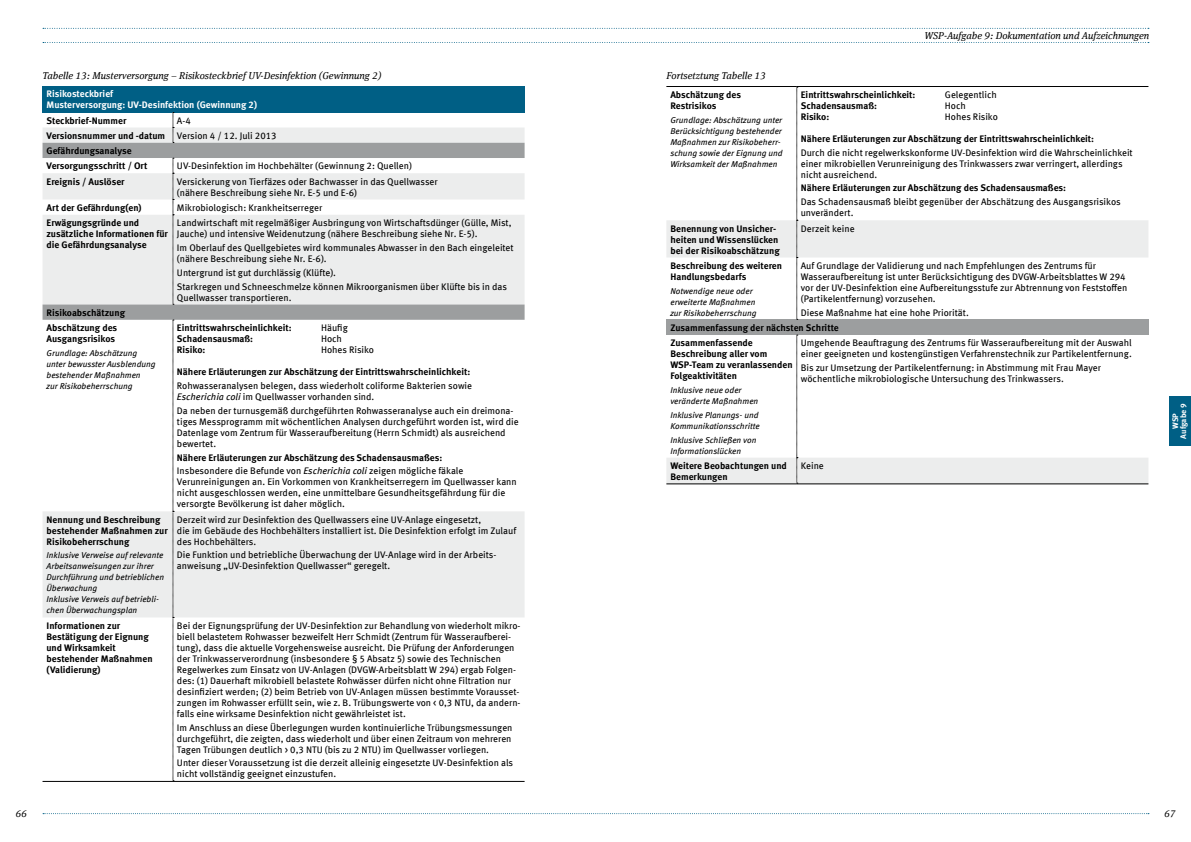
<style>
.page{position:relative;width:1191px;height:842px;background:#fff}
.page>*{position:absolute;margin:0;border:0;box-sizing:border-box;transform-origin:0 0}
.t1{font:italic 10px "Meta Serif Offc";color:#000}
.t2{font:9.5px/11px "Meta Offc";color:#000}
.t3{font:700 9.5px/11px "Meta Offc";color:#000}
.t4{font:700 9.5px/11px "Meta Offc";color:#fff}
.t5{font:italic 8.5px/11px "Meta Offc";color:#000}
.t6{font:700 8px/8px "Meta Offc";letter-spacing:-.005em;color:#fff;text-align:center}
.s1{font-weight:400}
.s2{font-style:italic}
.s3{font-weight:400;font-style:italic}
</style>
<div class="page">
<svg style="left:43px;top:813px;width:1106px;height:1px"></svg>
<svg style="left:43px;top:28px;width:1106px;height:1px"></svg>
<svg style="left:43px;top:42px;width:1106px;height:1px"></svg>
<div style="left:1169px;top:396px;width:22px;height:50px;background:#005f85"></div>
<div style="left:43px;top:86px;width:481px;height:26px;background:#005f85"></div>
<svg style="left:43px;top:127px;width:481px;height:490px"></svg>
<svg style="left:43px;top:143px;width:481px;height:177px;fill:#eceded"></svg>
<svg style="left:173px;top:112px;width:1px;height:31px"></svg>
<svg style="left:173px;top:158px;width:1px;height:147px"></svg>
<svg style="left:173px;top:320px;width:1px;height:461px"></svg>
<hr style="left:43px;top:781px;width:130px;height:1px;background:#000">
<hr style="left:173px;top:781px;width:351px;height:1px;background:#000">
<svg style="left:666px;top:220px;width:482px;height:263px"></svg>
<div style="left:666px;top:320px;width:482px;height:15px;background:#9c9e9f"></div>
<hr style="left:666px;top:483px;width:131px;height:1px;background:#000">
<hr style="left:797px;top:483px;width:351px;height:1px;background:#000">
<svg style="left:796px;top:87px;width:2px;height:233px"></svg>
<svg style="left:796px;top:335px;width:2px;height:149px"></svg>
<hr style="left:666px;top:86px;width:131px;height:1px;background:#000">
<hr style="left:797px;top:86px;width:351px;height:1px;background:#000">
<p class="t1" style="left:43px;top:70px;width:340px">Tabelle 13: Musterversorgung – Risikosteckbrief UV-Desinfektion (Gewinnung 2)</p>
<p class="t4" style="left:47px;top:89px;width:212px">Risikosteckbrief<br>Musterversorgung: UV-Desinfektion (Gewinnung 2)</p>
<p class="t3" style="left:47px;top:115px;width:81px">Steckbrief-Nummer</p>
<p class="t3" style="left:47px;top:113px;width:231px;line-height:15.2px;text-indent:130px"><span class="s1">A-4<br></span>Versionsnummer und -datum <span class="s1">Version 4 / 12. Juli 2013<br></span>Gefährdungsanalyse<br>Versorgungsschritt / Ort</p>
<p class="t2" style="left:177px;top:161px;width:236px">UV-Desinfektion im Hochbehälter (Gewinnung 2: Quellen)</p>
<p class="t3" style="left:47px;top:176px;width:80px">Ereignis / Auslöser</p>
<p class="t2" style="left:177px;top:176px;width:262px">Versickerung von Tierfäzes oder Bachwasser in das Quellwasser (nähere Beschreibung siehe Nr. E-5 und E-6)</p>
<p class="t3" style="left:47px;top:202px;width:97px">Art der Gefährdung(en)</p>
<p class="t2" style="left:177px;top:202px;width:147px">Mikrobiologisch: Krankheitserreger</p>
<p class="t3" style="left:47px;top:217px;width:123px">Erwägungsgründe und zusätzliche Informationen für die Gefährdungsanalyse</p>
<p class="t2" style="left:177px;top:217px;width:336px">Landwirtschaft mit regelmäßiger Ausbringung von Wirtschaftsdünger (Gülle, Mist,<br>Jauche) und intensive Weidenutzung (nähere Beschreibung siehe Nr. E-5).</p>
<p class="t2" style="left:177px;top:242px;width:338px">Im Oberlauf des Quellgebietes wird kommunales Abwasser in den Bach eingeleitet (nähere Beschreibung siehe Nr. E-6).</p>
<p class="t2" style="left:177px;top:266px;width:331px;line-height:13.8px">Untergrund ist gut durchlässig (Klüfte).<br>Starkregen und Schneeschmelze können Mikroorganismen über Klüfte bis in das</p>
<p class="t2" style="left:177px;top:292px;width:116px">Quellwasser transportieren.</p>
<p class="t3" style="left:47px;top:305px;width:80px;line-height:15.2px">Risikoabschätzung<br>Abschätzung des</p>
<p class="t3" style="left:47px;top:333px;width:70px">Ausgangsrisikos</p>
<p class="t5" style="left:47px;top:348px;width:111px">Grundlage: Abschätzung unter bewusster Ausblendung bestehender Maßnahmen<br>zur Risikobeherrschung</p>
<p class="t3" style="left:47px;top:514px;width:123px">Nennung und Beschreibung bestehender Maßnahmen zur<br>Risikobeherrschung</p>
<p class="t5" style="left:47px;top:550px;width:119px">Inklusive Verweise auf relevante<br>Arbeitsanweisungen zur ihrer<br>Durchführung und betrieblichen<br>Überwachung<br>Inklusive Verweis auf betriebli&shy;chen Überwachungsplan</p>
<p class="t3" style="left:177px;top:322px;width:116px">Eintrittswahrscheinlichkeit:</p>
<p class="t2" style="left:321px;top:322px;width:28px">Häufig</p>
<p class="t3" style="left:177px;top:333px;width:78px">Schadensausmaß:</p>
<p class="t2" style="left:321px;top:333px;width:22px">Hoch</p>
<p class="t3" style="left:177px;top:344px;width:30px">Risiko:</p>
<p class="t2" style="left:321px;top:344px;width:54px">Hohes Risiko</p>
<p class="t3" style="left:177px;top:366px;width:295px">Nähere Erläuterungen zur Abschätzung der Eintrittswahrscheinlichkeit:</p>
<p class="t2" style="left:177px;top:380px;width:297px">Rohwasseranalysen belegen, dass wiederholt coliforme Bakterien sowie<br><span class="s2">Escherichia coli</span> im Quellwasser vorhanden sind.</p>
<p class="t2" style="left:177px;top:405px;width:343px">Da neben der turnusgemäß durchgeführten Rohwasseranalyse auch ein dreimona&shy;tiges Messprogramm mit wöchentlichen Analysen durchgeführt worden ist, wird die Datenlage vom Zentrum für Wasseraufbereitung (Herrn Schmidt) als ausreichend bewertet.</p>
<p class="t3" style="left:177px;top:451px;width:288px;line-height:13.8px">Nähere Erläuterungen zur Abschätzung des Schadensausmaßes:<br><span class="s1">Insbesondere die Befunde von</span> <span class="s3">Escherichia coli</span> <span class="s1">zeigen mögliche fäkale</span></p>
<p class="t2" style="left:177px;top:477px;width:341px">Verunreinigungen an. Ein Vorkommen von Krankheitserregern im Quellwasser kann nicht ausgeschlossen werden, eine unmittelbare Gesundheitsgefährdung für die versorgte Bevölkerung ist daher möglich.</p>
<p class="t2" style="left:177px;top:514px;width:341px">Derzeit wird zur Desinfektion des Quellwassers eine UV-Anlage eingesetzt,<br>die im Gebäude des Hochbehälters installiert ist. Die Desinfektion erfolgt im Zulauf des Hochbehälters.</p>
<p class="t2" style="left:177px;top:550px;width:320px">Die Funktion und betriebliche Überwachung der UV-Anlage wird in der Arbeits&shy;anweisung „UV-Desinfektion Quellwasser“ geregelt.</p>
<p class="t3" style="left:47px;top:620px;width:108px">Informationen zur<br>Bestätigung der Eignung und Wirksamkeit bestehender Maßnahmen (Validierung)</p>
<p class="t2" style="left:177px;top:620px;width:345px">Bei der Eignungsprüfung der UV-Desinfektion zur Behandlung von wiederholt mikro&shy;biell belastetem Rohwasser bezweifelt Herr Schmidt (Zentrum für Wasseraufberei&shy;tung), dass die aktuelle Vorgehensweise ausreicht. Die Prüfung der Anforderungen der Trinkwasserverordnung (insbesondere § 5 Absatz 5) sowie des Technischen Regelwerkes zum Einsatz von UV-Anlagen (DVGW-Arbeitsblatt W 294) ergab Folgen&shy;des: (1) Dauerhaft mikrobiell belastete Rohwässer dürfen nicht ohne Filtration nur desinfiziert werden; (2) beim Betrieb von UV-Anlagen müssen bestimmte Vorausset&shy;zungen im Rohwasser erfüllt sein, wie z. B. Trübungswerte von &lt; 0,3 NTU, da andern&shy;falls eine wirksame Desinfektion nicht gewährleistet ist.</p>
<p class="t2" style="left:177px;top:722px;width:337px;text-align:justify">Im Anschluss an diese Überlegungen wurden kontinuierliche Trübungsmessungen durchgeführt, die zeigten, dass wiederholt und über einen Zeitraum von mehreren Tagen Trübungen deutlich &gt; 0,3 NTU (bis zu 2 NTU) im Quellwasser vorliegen.</p>
<p class="t2" style="left:177px;top:758px;width:338px">Unter dieser Voraussetzung ist die derzeit alleinig eingesetzte UV-Desinfektion als nicht vollständig geeignet einzustufen.</p>
<p class="t1" style="left:666px;top:70px;width:101px">Fortsetztung Tabelle 13</p>
<p class="t3" style="left:670px;top:89px;width:72px">Abschätzung des<br>Restrisikos</p>
<p class="t5" style="left:670px;top:114px;width:114px">Grundlage: Abschätzung unter<br>Berücksichtigung bestehender<br>Maßnahmen zur Risikobeherr&shy;schung sowie der Eignung und<br>Wirksamkeit der Maßnahmen</p>
<p class="t1" style="left:924px;top:30px;width:226px">WSP-Aufgabe 9: Dokumentation und Aufzeichnungen</p>
<p class="t3" style="left:801px;top:89px;width:116px">Eintrittswahrscheinlichkeit:</p>
<p class="t2" style="left:945px;top:89px;width:53px">Gelegentlich</p>
<p class="t3" style="left:801px;top:100px;width:78px">Schadensausmaß:</p>
<p class="t2" style="left:945px;top:100px;width:22px">Hoch</p>
<p class="t3" style="left:801px;top:111px;width:30px">Risiko:</p>
<p class="t2" style="left:945px;top:111px;width:54px">Hohes Risiko</p>
<p class="t3" style="left:801px;top:133px;width:295px">Nähere Erläuterungen zur Abschätzung der Eintrittswahrscheinlichkeit:</p>
<p class="t2" style="left:801px;top:147px;width:333px">Durch die nicht regelwerkskonforme UV-Desinfektion wird die Wahrscheinlichkeit einer mikrobiellen Verunreinigung des Trinkwassers zwar verringert, allerdings nicht ausreichend.</p>
<p class="t3" style="left:801px;top:183px;width:267px">Nähere Erläuterungen zur Abschätzung des Schadensausmaßes:</p>
<p class="t2" style="left:801px;top:197px;width:321px">Das Schadensausmaß bleibt gegenüber der Abschätzung des Ausgangsrisikos unverändert.</p>
<p class="t3" style="left:670px;top:223px;width:111px">Benennung von Unsicher&shy;heiten und Wissenslücken bei der Risikoabschätzung</p>
<p class="t2" style="left:801px;top:223px;width:55px">Derzeit keine</p>
<p class="t3" style="left:670px;top:260px;width:113px">Beschreibung des weiteren<br>Handlungsbedarfs</p>
<p class="t5" style="left:670px;top:285px;width:88px">Notwendige neue oder erweiterte Maßnahmen zur Risikobeherrschung</p>
<p class="t2" style="left:801px;top:260px;width:328px">Auf Grundlage der Validierung und nach Empfehlungen des Zentrums für Wasseraufbereitung ist unter Berücksichtigung des DVGW-Arbeitsblattes W 294 vor der UV-Desinfektion eine Aufbereitungsstufe zur Abtrennung von Feststoffen (Partikelentfernung) vorzusehen.</p>
<p class="t2" style="left:801px;top:307px;width:169px">Diese Maßnahme hat eine hohe Priorität.</p>
<p class="t3" style="left:670px;top:320px;width:170px;line-height:15.2px">Zusammenfassung der nächsten Schritte<br>Zusammenfassende</p>
<p class="t3" style="left:670px;top:349px;width:124px">Beschreibung aller vom<br>WSP-Team zu veranlassenden<br>Folgeaktivitäten</p>
<p class="t5" style="left:670px;top:385px;width:89px">Inklusive neue oder veränderte Maßnahmen</p>
<p class="t5" style="left:670px;top:410px;width:91px">Inklusive Planungs- und<br>Kommunikationsschritte</p>
<p class="t5" style="left:670px;top:434px;width:88px">Inklusive Schließen von<br>Informationslücken</p>
<p class="t2" style="left:801px;top:338px;width:332px">Umgehende Beauftragung des Zentrums für Wasseraufbereitung mit der Auswahl einer geeigneten und kostengünstigen Verfahrenstechnik zur Partikelentfernung.</p>
<p class="t2" style="left:801px;top:362px;width:302px">Bis zur Umsetzung der Partikelentfernung: in Abstimmung mit Frau Mayer wöchentliche mikrobiologische Untersuchung des Trinkwassers.</p>
<p class="t3" style="left:670px;top:460px;width:118px">Weitere Beobachtungen und<br>Bemerkungen</p>
<p class="t2" style="left:801px;top:460px;width:25px">Keine</p>
<p class="t6" style="left:1171px;top:438px;width:37px;rotate:-90deg">WSP<br>Aufgabe 9</p>
<p class="t1" style="left:16px;top:807px;width:13px">66</p>
<p class="t1" style="left:1164px;top:807px;width:13px">67</p>
</div>
